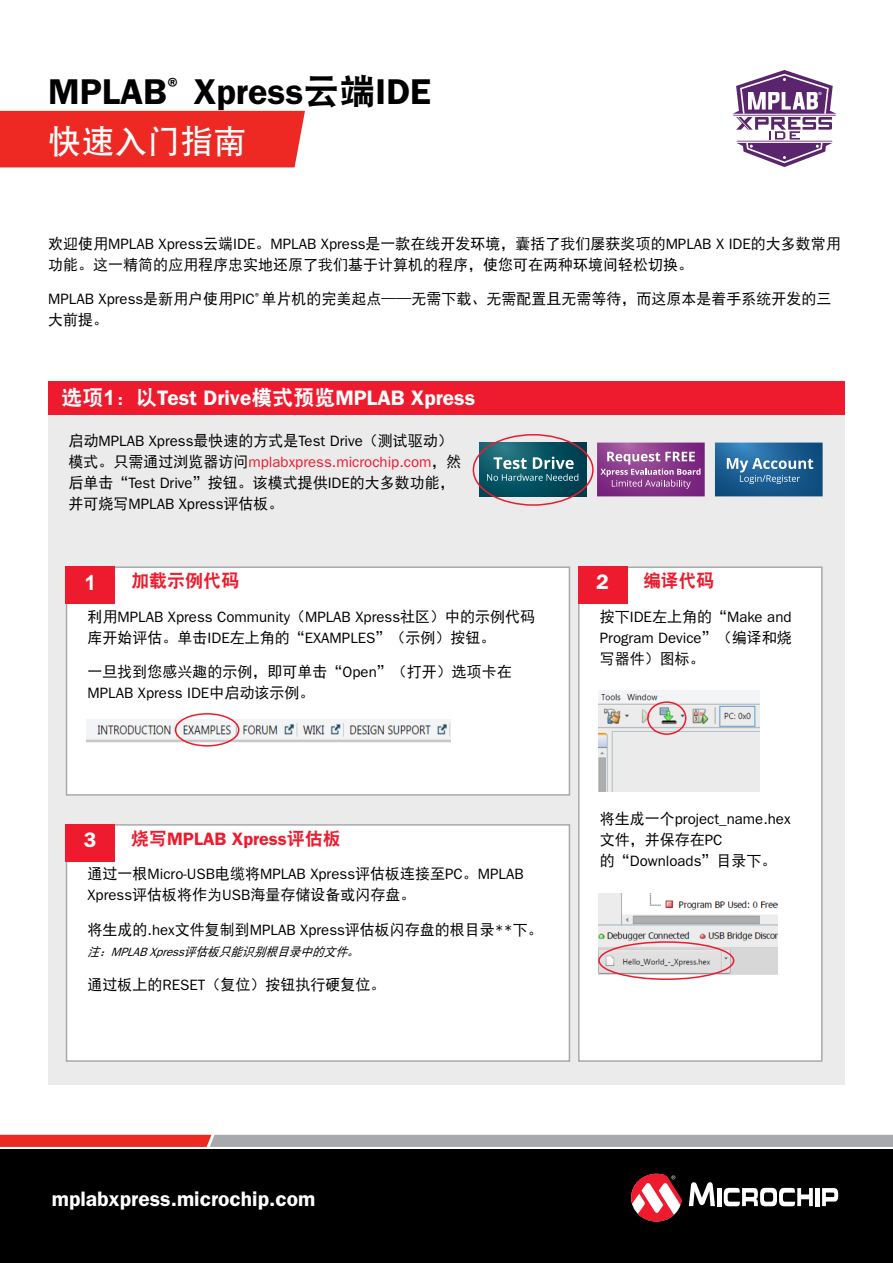
<style>
.page{position:relative;width:893px;height:1263px;background:#fff}
.page>*{position:absolute;margin:0;border:0;box-sizing:border-box;transform-origin:0 0}
.t1{font:600 36px "ITC Franklin Gothic Std";color:#000}
.t2{font:33px "DF Hei W7";color:#fff}
.t3{font:600 21px "ITC Franklin Gothic Std";color:#fff}
.t4{font:700 21px "Arial";color:#fff}
.t5{font:600 18px "ITC Franklin Gothic Std";color:#ed1b2d}
.t6{font:18px "DF Hei W9";color:#ed1b2d}
.t7{font:15px/21px "DF Hei W5";color:#000}
.t8{font:15px/21px "ITC Franklin Gothic Std";color:#000}
.t9{font:italic 12px "DF Hei W5";color:#000}
.s1{font-family:"DF Hei W9";font-weight:400}
.s2{font-family:"DF Hei W5"}
.s3{font-family:"Sim Hei"}
.s4{font-family:"ITC Franklin Gothic Std"}
.s5{font-family:"Arial";font-weight:700}
.s6{font-family:"Sim Hei";font-weight:400}
.s7{font-family:"ITC Franklin Gothic Std";color:#ed1b2d}
</style>
<div class="page">
<div style="left:48px;top:414px;width:797px;height:670px;background:#ebebec"></div>
<div style="left:48px;top:381px;width:797px;height:33px;background:#ed1b2d"></div>
<div style="left:0;top:111px;width:305px;height:56px;background:#ee2923"></div>
<div style="left:67px;top:567px;width:502px;height:228px;background:#fff"></div>
<div style="left:66px;top:566px;width:504px;height:230px;border:2px solid #a7a9ac"></div>
<img style="left:86px;top:720px;width:364px;height:22px">
<div style="left:175px;top:713px;width:64px;height:33px;border:2px solid #ed1b2d;border-radius:50%"></div>
<div style="left:67px;top:825px;width:502px;height:236px;background:#fff"></div>
<div style="left:66px;top:824px;width:504px;height:238px;border:2px solid #a7a9ac"></div>
<svg style="left:0;top:1135px;width:893px;height:12px;background:#b88b8c"></svg>
<div style="left:0;top:1150px;width:893px;height:113px;background:#000"></div>
<svg style="left:689px;top:1182px;width:26px;height:24px"></svg>
<hr style="left:717px;top:1188px;width:4px;height:18px;background:#fff">
<div style="left:815px;top:1188px;width:5px;height:18px;background:#fff"></div>
<svg style="left:822px;top:1188px;width:16px;height:18px"></svg>
<svg style="left:724px;top:1187px;width:89px;height:19px"></svg>
<svg style="left:631px;top:1173px;width:51px;height:49px"></svg>
<svg style="left:733px;top:70px;width:103px;height:97px"></svg>
<svg style="left:479px;top:443px;width:108px;height:53px;background:#246270"></svg>
<svg style="left:715px;top:443px;width:108px;height:53px;background:#306d9c"></svg>
<svg style="left:597px;top:443px;width:108px;height:53px;background:#975299"></svg>
<div style="left:473px;top:434px;width:121px;height:72px;border:2px solid #ed1b2d;border-radius:50%"></div>
<div style="left:66px;top:566px;width:49px;height:37px;background:#ed1b2d"></div>
<div style="left:579px;top:567px;width:243px;height:494px;background:#fff"></div>
<div style="left:578px;top:566px;width:245px;height:496px;border:2px solid #a7a9ac"></div>
<img style="left:598px;top:691px;width:161px;height:101px">
<div style="left:647px;top:701px;width:39px;height:34px;border:2px solid #ed1b2d;border-radius:50%"></div>
<img style="left:598px;top:893px;width:179px;height:82px">
<div style="left:598px;top:941px;width:136px;height:39px;border:2px solid #ed1b2d;border-radius:50%"></div>
<div style="left:578px;top:566px;width:49px;height:37px;background:#ed1b2d"></div>
<div style="left:66px;top:824px;width:49px;height:37px;background:#ed1b2d"></div>
<h1 class="t1" style="left:48px;top:70px;width:384px">MPLAB<sup>®</sup> Xpress<span class="s1">云端</span>IDE</h1>
<h2 class="t2" style="left:49px;top:125px;width:199px">快速入门指南</h2>
<p class="t8" style="left:48px;top:233px;width:794px"><span class="s2">欢迎使用</span>MPLAB Xpress<span class="s2">云端</span>IDE<span class="s3">。</span>MPLAB Xpress<span class="s2">是一款在线开发环境</span><span class="s3">，</span><span class="s2">囊括了我们屡获奖项的</span>MPLAB X IDE<span class="s2">的大多数常用</span></p>
<p class="t7" style="left:48px;top:254px;width:646px">功能<span class="s3">。</span>这一精简的应用程序忠实地还原了我们基于计算机的程序<span class="s3">，</span>使您可在两种环境间轻松切换<span class="s3">。</span></p>
<p class="t7" style="left:48px;top:288px;width:785px"><span class="s4">MPLAB Xpress</span>是新用户使用<span class="s4">PIC</span><sup>®</sup>单片机的完美起点<span class="s3">——</span>无需下载<span class="s3">、</span>无需配置且无需等待<span class="s3">，</span>而这原本是着手系统开发的三大前提<span class="s3">。</span></p>
<h3 class="t3" style="left:62px;top:385px;width:415px"><span class="s1">选项</span><span class="s5">1</span><span class="s6">：</span><span class="s1">以</span>Test Drive<span class="s1">模式预览</span>MPLAB Xpress</h3>
<p class="t7" style="left:68px;top:430px;width:394px">启动<span class="s4">MPLAB Xpress</span>最快速的方式是<span class="s4">Test Drive</span><span class="s3">（</span>测试驱动<span class="s3">）</span>模式<span class="s3">。</span>只需通过浏览器访问<span class="s7">mplabxpress.microchip.com</span><span class="s3">，</span>然</p>
<p class="t7" style="left:68px;top:472px;width:388px">后单击<span class="s3">“</span><span class="s4">Test Drive</span><span class="s3">”</span>按钮<span class="s3">。</span>该模式提供<span class="s4">IDE</span>的大多数功能<span class="s3">，</span></p>
<p class="t8" style="left:68px;top:493px;width:217px"><span class="s2">并可烧写</span>MPLAB Xpress<span class="s2">评估板</span><span class="s3">。</span></p>
<h3 class="t4" style="left:84px;top:568px;width:13px">1</h3>
<p class="t6" style="left:643px;top:572px;width:72px">编译代码</p>
<p class="t8" style="left:600px;top:606px;width:193px"><span class="s2">按下</span>IDE<span class="s2">左上角的</span><span class="s3">“</span>Make and<br>Program Device<span class="s3">”（</span><span class="s2">编译和烧</span></p>
<p class="t7" style="left:600px;top:648px;width:106px">写器件<span class="s3">）</span>图标<span class="s3">。</span></p>
<p class="t6" style="left:131px;top:572px;width:110px">加载示例代码</p>
<p class="t8" style="left:88px;top:606px;width:449px"><span class="s2">利用</span>MPLAB Xpress Community<span class="s3">（</span>MPLAB Xpress<span class="s2">社区</span><span class="s3">）</span><span class="s2">中的示例代码</span></p>
<p class="t7" style="left:88px;top:627px;width:410px">库开始评估<span class="s3">。</span>单击<span class="s4">IDE</span>左上角的<span class="s3">“</span><span class="s4">EXAMPLES</span><span class="s3">”（</span>示例<span class="s3">）</span>按钮<span class="s3">。</span></p>
<p class="t7" style="left:88px;top:661px;width:426px">一旦找到您感兴趣的示例<span class="s3">，</span>即可单击<span class="s3">“</span><span class="s4">Open</span><span class="s3">”（</span>打开<span class="s3">）</span>选项卡在</p>
<p class="t8" style="left:88px;top:683px;width:228px">MPLAB Xpress IDE<span class="s2">中启动该示例</span><span class="s3">。</span></p>
<h3 class="t3" style="left:596px;top:570px;width:14px">2</h3>
<p class="t5" style="left:131px;top:828px;width:211px"><span class="s1">烧写</span>MPLAB Xpress<span class="s1">评估板</span></p>
<p class="t8" style="left:88px;top:864px;width:438px"><span class="s2">通过一根</span>Micro-USB<span class="s2">电缆将</span>MPLAB Xpress<span class="s2">评估板连接至</span>PC<span class="s3">。</span>MPLAB</p>
<p class="t7" style="left:88px;top:884px;width:329px"><span class="s4">Xpress</span>评估板将作为<span class="s4">USB</span>海量存储设备或闪存盘<span class="s3">。</span></p>
<p class="t7" style="left:88px;top:919px;width:457px">将生成的<span class="s4">.hex</span>文件复制到<span class="s4">MPLAB Xpress</span>评估板闪存盘的根目录<span class="s4">**</span>下<span class="s3">。</span></p>
<p class="t9" style="left:88px;top:945px;width:277px">注<span class="s3">：</span><span class="s4">MPLABXpress</span>评估板只能识别根目录中的文件<span class="s3">。</span></p>
<p class="t7" style="left:88px;top:974px;width:299px">通过板上的<span class="s4">RESET</span><span class="s3">（</span>复位<span class="s3">）</span>按钮执行硬复位<span class="s3">。</span></p>
<h3 class="t3" style="left:84px;top:827px;width:14px">3</h3>
<p class="t8" style="left:600px;top:809px;width:192px"><span class="s2">将生成一个</span>project_name.hex</p>
<p class="t7" style="left:600px;top:829px;width:124px">文件<span class="s3">，</span>并保存在<span class="s4">PC</span></p>
<p class="t8" style="left:600px;top:851px;width:178px"><span class="s2">的</span><span class="s3">“</span>Downloads<span class="s3">”</span><span class="s2">目录下</span><span class="s3">。</span></p>
<h3 class="t3" style="left:52px;top:1186px;width:265px">mplabxpress.microchip.com</h3>
</div>
